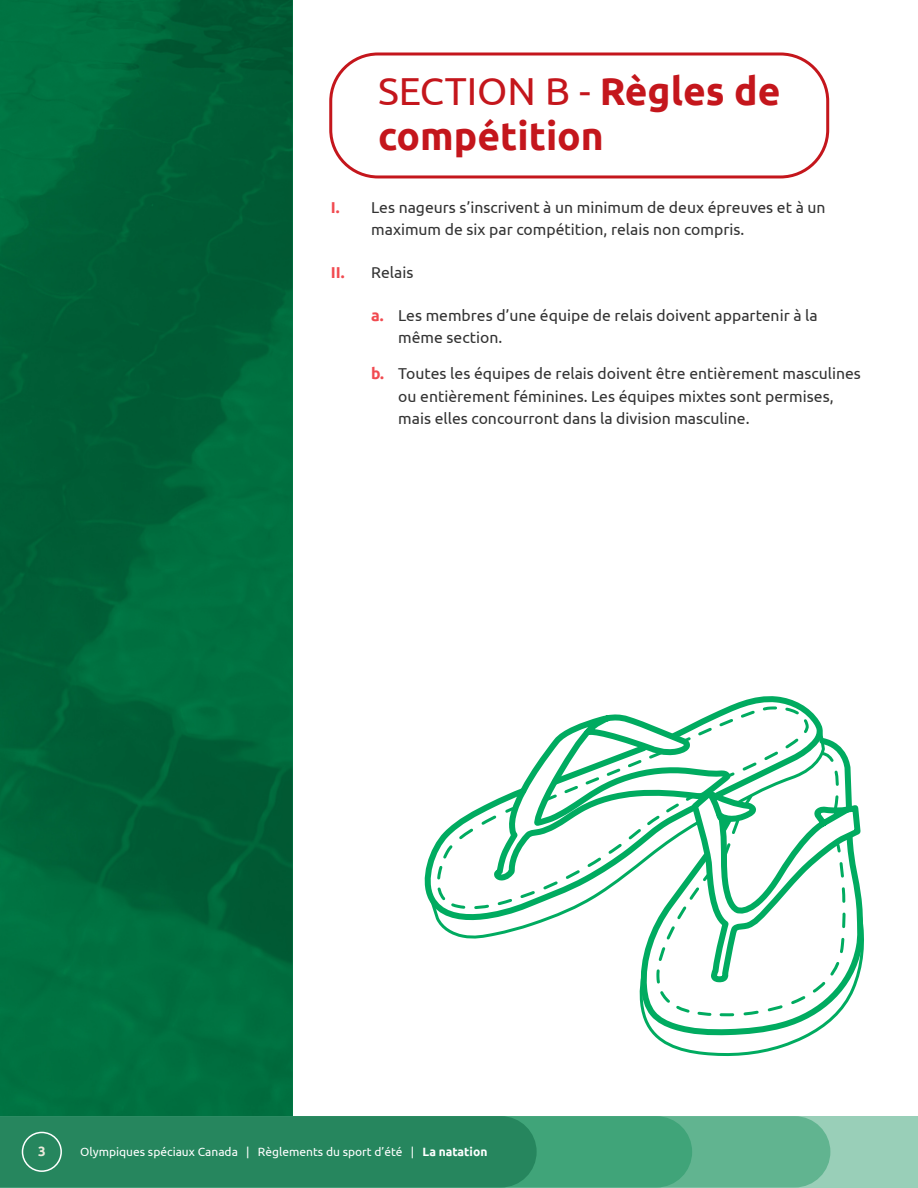
<style>
.page{position:relative;width:918px;height:1188px;background:#fff}
.page>*{position:absolute;margin:0;border:0;box-sizing:border-box;transform-origin:0 0}
.t1{font:700 39px/45px "Ubuntu";color:#c4161c}
.t2{font:15.75px/22.5px "Ubuntu";color:#333}
.t3{font:700 13.5px "Ubuntu";color:#eceadc}
.t4{font:12px "Ubuntu";color:#fff}
.s1{font-weight:400}
.s2{font-weight:700;color:#f14a50}
.s3{font-weight:700}
</style>
<div class="page">
<div style="left:329px;top:52px;width:500px;height:126px;border:3px solid #c4161c;border-radius:47px"></div>
<svg style="left:424px;top:843px;width:12px;height:76px"></svg>
<svg style="left:436px;top:705px;width:428px;height:351px"></svg>
<img style="left:0;top:0;width:293px;height:1116px">
<div style="left:0;top:1116px;width:918px;height:71px;background:#99cfb8"></div>
<div style="left:692px;top:1116px;width:138px;height:71px;background:#61b490"></div>
<div style="left:537px;top:1116px;width:155px;height:71px;background:#40a479"></div>
<div style="left:0;top:1116px;width:537px;height:71px;background:#26865e"></div>
<div style="left:22px;top:1132px;width:40px;height:40px;border:2px solid #fff;border-radius:50%"></div>
<h1 class="t1" style="left:378px;top:68px;width:404px"><span class="s1">SECTION B -</span> Règles de compétition</h1>
<p class="t2" style="left:371px;top:195px;width:456px;text-indent:-40px"><span class="s2">I.</span> Les nageurs s’inscrivent à un minimum de deux épreuves et à un maximum de six par compétition, relais non compris.</p>
<p class="t2" style="left:331px;top:260px;width:84px"><span class="s2">II.</span> Relais</p>
<p class="t2" style="left:398px;top:303px;width:421px;text-indent:-27px"><span class="s2">a.</span> Les membres d’une équipe de relais doivent appartenir à la même section.</p>
<p class="t2" style="left:398px;top:362px;width:464px;text-indent:-27px"><span class="s2">b.</span> Toutes les équipes de relais doivent être entièrement masculines ou entièrement féminines. Les équipes mixtes sont permises, mais elles concourront dans la division masculine.</p>
<p class="t3" style="left:38px;top:1144px;width:9px">3</p>
<p class="t4" style="left:80px;top:1144px;width:409px">Olympiques spéciaux Canada | Règlements du sport d’été | <span class="s3">La natation</span></p>
</div>
